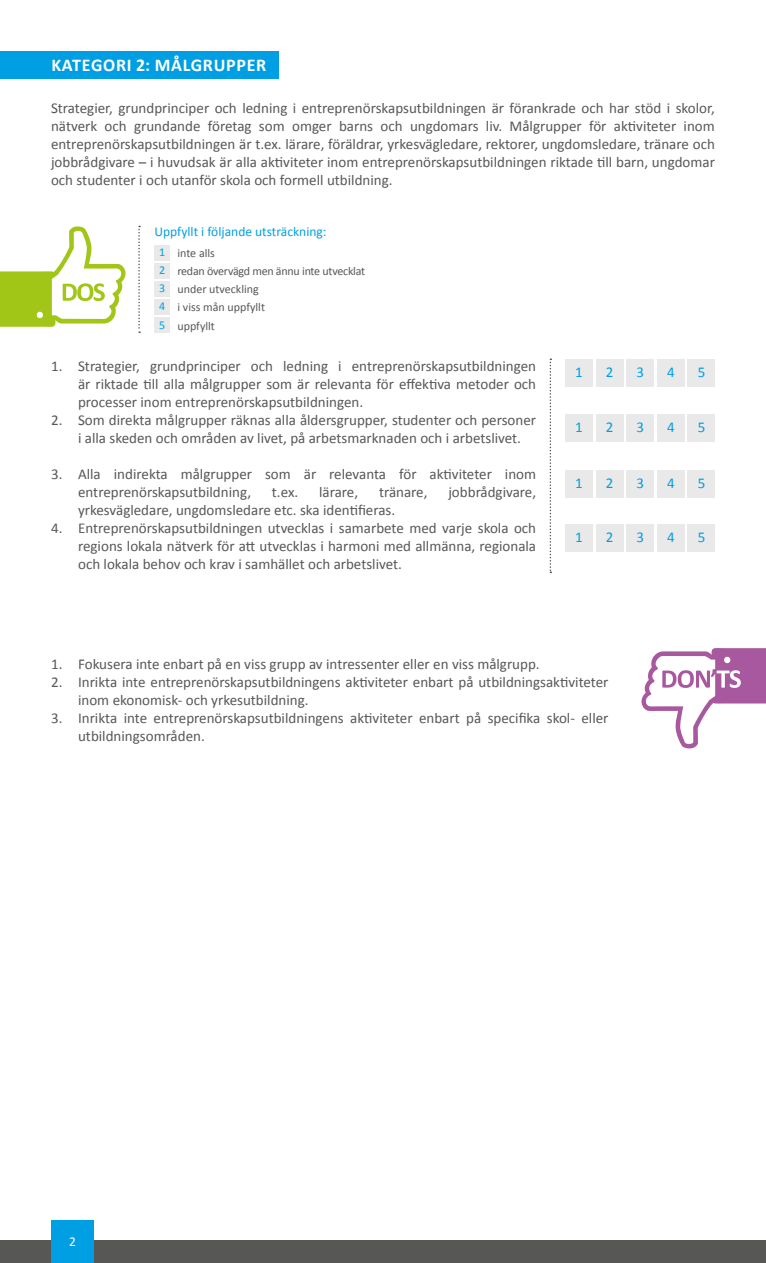
<style>
.page{position:relative;width:766px;height:1263px;background:#fff}
.page>*{position:absolute;margin:0;border:0;box-sizing:border-box;transform-origin:0 0}
.t1{font:700 18px "Calibri";letter-spacing:.04em;color:#fff}
.t2{font:15px/18px "Calibri";color:#575756}
.t3{font:15px "Calibri";color:#009fe3}
.t4{font:13.5px "Calibri";color:#009fe3}
.t5{font:13.5px "Calibri";color:#fff}
.t6{font:12px/18px "Calibri";letter-spacing:-.02em;color:#575756}
.t7{font:12px/18.5px "Calibri";color:#575756}
.t8{font:12px "Calibri";color:#009fe3}
.s1{color:#009fe3}
</style>
<div class="page">
<div style="left:0;top:1240px;width:765px;height:23px;background:#575756"></div>
<div style="left:51px;top:1220px;width:43px;height:43px;background:#009fe3"></div>
<div style="left:0;top:51px;width:278px;height:27px;background:#009fe3"></div>
<svg style="left:0;top:226px;width:126px;height:101px"></svg>
<svg style="left:641px;top:648px;width:124px;height:101px"></svg>
<div style="left:687px;top:359px;width:27px;height:28px;background:#e9e9e9"></div>
<div style="left:657px;top:359px;width:27px;height:28px;background:#e9e9e9"></div>
<div style="left:626px;top:359px;width:27px;height:28px;background:#e9e9e9"></div>
<div style="left:596px;top:359px;width:27px;height:28px;background:#e9e9e9"></div>
<div style="left:565px;top:359px;width:28px;height:28px;background:#e9e9e9"></div>
<div style="left:687px;top:415px;width:27px;height:27px;background:#e9e9e9"></div>
<div style="left:657px;top:415px;width:27px;height:27px;background:#e9e9e9"></div>
<div style="left:626px;top:415px;width:27px;height:27px;background:#e9e9e9"></div>
<div style="left:596px;top:415px;width:27px;height:27px;background:#e9e9e9"></div>
<div style="left:565px;top:415px;width:28px;height:27px;background:#e9e9e9"></div>
<div style="left:687px;top:470px;width:27px;height:27px;background:#e9e9e9"></div>
<div style="left:657px;top:470px;width:27px;height:27px;background:#e9e9e9"></div>
<div style="left:626px;top:470px;width:27px;height:27px;background:#e9e9e9"></div>
<div style="left:596px;top:470px;width:27px;height:27px;background:#e9e9e9"></div>
<div style="left:565px;top:470px;width:28px;height:27px;background:#e9e9e9"></div>
<div style="left:687px;top:525px;width:27px;height:27px;background:#e9e9e9"></div>
<div style="left:657px;top:525px;width:27px;height:27px;background:#e9e9e9"></div>
<div style="left:626px;top:525px;width:27px;height:27px;background:#e9e9e9"></div>
<div style="left:596px;top:525px;width:27px;height:27px;background:#e9e9e9"></div>
<div style="left:565px;top:525px;width:28px;height:27px;background:#e9e9e9"></div>
<svg style="left:549px;top:359px;width:2px;height:214px"></svg>
<div style="left:154px;top:245px;width:16px;height:15px;background:#e9e9e9"></div>
<div style="left:154px;top:263px;width:16px;height:15px;background:#e9e9e9"></div>
<div style="left:154px;top:281px;width:16px;height:15px;background:#e9e9e9"></div>
<div style="left:154px;top:299px;width:16px;height:16px;background:#e9e9e9"></div>
<div style="left:154px;top:318px;width:16px;height:15px;background:#e9e9e9"></div>
<svg style="left:138px;top:226px;width:2px;height:107px"></svg>
<p class="t1" style="left:51px;top:53px;width:216px">KATEGORI 2: MÅLGRUPPER</p>
<p class="t2" style="left:51px;top:99px;width:665px;text-align:justify">Strategier, grundprinciper och ledning i entreprenörskapsutbildningen är förankrade och har stöd i skolor, nätverk och grundande företag som omger barns och ungdomars liv. Målgrupper för aktiviteter inom entreprenörskapsutbildningen är t.ex. lärare, föräldrar, yrkesvägledare, rektorer, ungdomsledare, tränare och jobbrådgivare – i huvudsak är alla aktiviteter inom entreprenörskapsutbildningen riktade till barn, ungdomar och studenter i och utanför skola och formell utbildning.</p>
<p class="t4" style="left:154px;top:223px;width:173px">Uppfyllt i följande utsträckning:</p>
<p class="t6" style="left:159px;top:244px;width:207px;text-indent:18px">inte alls<br><span class="s1">2</span> redan övervägd men ännu inte utvecklat</p>
<p class="t8" style="left:159px;top:244px;width:8px">1</p>
<p class="t7" style="left:159px;top:280px;width:107px"><span class="s1">3</span> under utveckling<br><span class="s1">4</span> i viss mån uppfyllt<br><span class="s1">5</span> uppfyllt</p>
<p class="t2" style="left:78px;top:357px;width:459px;text-align:justify;text-indent:-27px">1. Strategier, grundprinciper och ledning i entreprenörskapsutbildningen är riktade till alla målgrupper som är relevanta för effektiva metoder och processer inom entreprenörskapsutbildningen.</p>
<p class="t2" style="left:78px;top:411px;width:459px;text-indent:-27px">2. Som direkta målgrupper räknas alla åldersgrupper, studenter och personer i alla skeden och områden av livet, på arbetsmarknaden och i arbetslivet.</p>
<p class="t2" style="left:78px;top:465px;width:459px;text-indent:-27px">3. Alla indirekta målgrupper som är relevanta för aktiviteter inom entreprenörskapsutbildning,</p>
<p class="t2" style="left:272px;top:483px;width:28px">t.ex.</p>
<p class="t2" style="left:319px;top:483px;width:40px">lärare,</p>
<p class="t2" style="left:379px;top:483px;width:50px">tränare,</p>
<p class="t2" style="left:448px;top:483px;width:89px">jobbrådgivare,</p>
<p class="t2" style="left:78px;top:501px;width:318px">yrkesvägledare, ungdomsledare etc. ska identifieras.</p>
<p class="t2" style="left:78px;top:519px;width:459px;text-align:justify;text-indent:-27px">4. Entreprenörskapsutbildningen utvecklas i samarbete med varje skola och regions lokala nätverk för att utvecklas i harmoni med allmänna, regionala och lokala behov och krav i samhället och arbetslivet.</p>
<p class="t3" style="left:575px;top:362px;width:9px">1</p>
<p class="t3" style="left:605px;top:362px;width:9px">2</p>
<p class="t3" style="left:636px;top:362px;width:9px">3</p>
<p class="t3" style="left:667px;top:362px;width:9px">4</p>
<p class="t3" style="left:697px;top:362px;width:9px">5</p>
<p class="t3" style="left:575px;top:418px;width:9px">1</p>
<p class="t3" style="left:605px;top:418px;width:9px">2</p>
<p class="t3" style="left:636px;top:418px;width:9px">3</p>
<p class="t3" style="left:667px;top:418px;width:9px">4</p>
<p class="t3" style="left:697px;top:418px;width:9px">5</p>
<p class="t3" style="left:575px;top:473px;width:9px">1</p>
<p class="t3" style="left:605px;top:473px;width:9px">2</p>
<p class="t3" style="left:636px;top:473px;width:9px">3</p>
<p class="t3" style="left:667px;top:473px;width:9px">4</p>
<p class="t3" style="left:697px;top:473px;width:9px">5</p>
<p class="t3" style="left:575px;top:528px;width:9px">1</p>
<p class="t3" style="left:605px;top:528px;width:9px">2</p>
<p class="t3" style="left:636px;top:528px;width:9px">3</p>
<p class="t3" style="left:667px;top:528px;width:9px">4</p>
<p class="t3" style="left:697px;top:528px;width:9px">5</p>
<p class="t2" style="left:51px;top:655px;width:490px">1. Fokusera inte enbart på en viss grupp av intressenter eller en viss målgrupp.</p>
<p class="t2" style="left:78px;top:673px;width:531px;text-indent:-27px">2. Inrikta inte entreprenörskapsutbildningens aktiviteter enbart på utbildningsaktiviteter inom ekonomisk- och yrkesutbildning.</p>
<p class="t2" style="left:78px;top:709px;width:531px;text-indent:-27px">3. Inrikta inte entreprenörskapsutbildningens aktiviteter enbart på specifika skol- eller utbildningsområden.</p>
<p class="t5" style="left:69px;top:1233px;width:8px">2</p>
</div>
